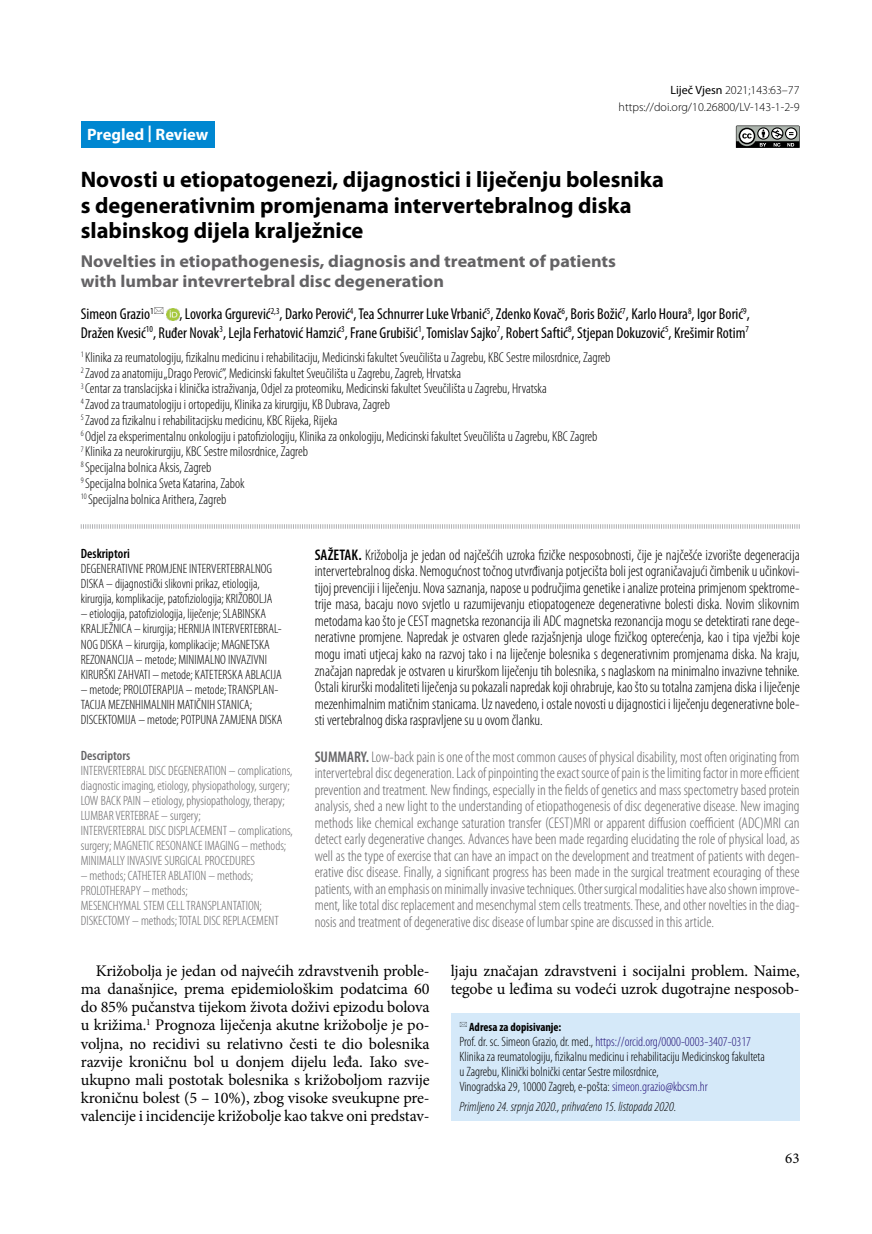
<style>
.page{position:relative;width:872px;height:1234px;background:#fff}
.page>*{position:absolute;margin:0;border:0;box-sizing:border-box;transform-origin:0 0}
.t1{font:700 22.5px/25.5px "Myriad Pro";color:#000}
.t2{font:700 17.25px/20.2px "Myriad Pro";color:#646365;scale:1.05 1}
.t3{font:700 16.5px "Myriad Pro";color:#fff}
.t4{font:16.2px/18.1px "Minion Pro";letter-spacing:-.01em;color:#000;text-align:justify}
.t5{font:condensed 15.75px/18.8px "Myriad Pro";color:#000;text-align:right}
.t6{font:300 condensed 15.45px/16.5px "Myriad Pro";color:#646365;text-align:justify}
.t7{font:300 condensed 15.45px/16.5px "Myriad Pro";color:#000;text-align:justify}
.t8{font:15px "Minion Pro";color:#000}
.t9{font:300 condensed 14.25px/15.8px "Myriad Pro";color:#000}
.t10{font:300 condensed 13.5px/15px "Myriad Pro";color:#000}
.t11{font:300 condensed 13.5px/15px "Myriad Pro";color:#646365}
.t12{font:italic 300 condensed 13.5px "Myriad Pro";color:#000}
.t13{font:600 condensed 13.5px "Myriad Pro";color:#000}
.t14{font:600 condensed 13.5px "Myriad Pro";color:#646365}
.t15{font:300 12px/16.5px "Myriad Pro";color:#000;text-align:right}
.t16{font:700 condensed 12px "Myriad Pro";color:#000}
.s1{font-weight:400}
.s2{font-weight:600}
.s3{color:#231177}
</style>
<div class="page">
<svg style="left:736px;top:125px;width:63px;height:23px"></svg>
<div style="left:451px;top:1013px;width:348px;height:107px;background:#d5e9f9"></div>
<div style="left:81px;top:121px;width:134px;height:27px;background:#0087d1"></div>
<svg style="left:80px;top:524px;width:720px;height:5px"></svg>
<svg style="left:166px;top:308px;width:13px;height:13px"></svg>
<p class="t3" style="left:87px;top:123px;width:123px">Pregled | Review</p>
<p class="t15" style="left:618px;top:82px;width:182px"><span class="s1">Liječ Vjesn</span> 2021;143:63–77 https://doi.org/10.26800/LV-143-1-2-9</p>
<h1 class="t1" style="left:81px;top:166px;width:584px">Novosti u etiopatogenezi, dijagnostici i liječenju bolesnika s degenerativnim promjenama intervertebralnog diska slabinskog dijela kralježnice</h1>
<p class="t2" style="left:81px;top:250px;width:511px">Novelties in etiopathogenesis, diagnosis and treatment of patients with lumbar intevrertebral disc degeneration</p>
<p class="t5" style="left:81px;top:304px;width:74px">Simeon Grazio<sup>1</sup></p>
<p class="t5" style="left:81px;top:304px;width:670px">, Lovorka Grgurević<sup>2,3</sup>, Darko Perović<sup>4</sup>, Tea Schnurrer Luke Vrbanić<sup>5</sup>, Zdenko Kovač<sup>6</sup>, Boris Božić<sup>7</sup>, Karlo Houra<sup>8</sup>, Igor Borić<sup>9</sup>,<br>Dražen Kvesić<sup>10</sup>, Ruđer Novak<sup>3</sup>, Lejla Ferhatović Hamzić<sup>3</sup>, Frane Grubišić<sup>1</sup>, Tomislav Sajko<sup>7</sup>, Robert Saftić<sup>8</sup>, Stjepan Dokuzović<sup>5</sup>, Krešimir Rotim<sup>7</sup></p>
<p class="t9" style="left:81px;top:349px;width:531px"><sup>1</sup> Klinika za reumatologiju, fizikalnu medicinu i rehabilitaciju, Medicinski fakultet Sveučilišta u Zagrebu, KBC Sestre milosrdnice, Zagreb <sup>2</sup> Zavod za anatomiju „Drago Perović”, Medicinski fakultet Sveučilišta u Zagrebu, Zagreb, Hrvatska<br><sup>3</sup> Centar za translacijska i klinička istraživanja, Odjel za proteomiku, Medicinski fakultet Sveučilišta u Zagrebu, Hrvatska<br><sup>4</sup> Zavod za traumatologiju i ortopediju, Klinika za kirurgiju, KB Dubrava, Zagreb<br><sup>5</sup> Zavod za fizikalnu i rehabilitacijsku medicinu, KBC Rijeka, Rijeka<br><sup>6</sup> Odjel za eksperimentalnu onkologiju i patofiziologiju, Klinika za onkologiju, Medicinski fakultet Sveučilišta u Zagrebu, KBC Zagreb<br><sup>7</sup> Klinika za neurokirurgiju, KBC Sestre milosrdnice, Zagreb<br><sup>8</sup> Specijalna bolnica Aksis, Zagreb<br><sup>9</sup> Specijalna bolnica Sveta Katarina, Zabok<br><sup>10</sup> Specijalna bolnica Arithera, Zagreb</p>
<p class="t13" style="left:81px;top:545px;width:50px">Deskriptori</p>
<p class="t10" style="left:81px;top:561px;width:193px">DEGENERATIVNE PROMJENE INTERVERTEBRALNOG<br>DISKA – dijagnostički slikovni prikaz, etiologija, kirurgija, komplikacije, patofiziologija; KRIŽOBOLJA</p>
<p class="t10" style="left:81px;top:606px;width:202px">– etiologija, patofiziologija, liječenje; SLABINSKA KRALJEŽNICA – kirurgija; HERNIJA INTERVERTEBRAL-NOG DISKA – kirurgija, komplikacije; MAGNETSKA REZONANCIJA – metode; MINIMALNO INVAZIVNI KIRURŠKI ZAHVATI – metode; KATETERSKA ABLACIJA</p>
<p class="t10" style="left:81px;top:681px;width:203px">– metode; PROLOTERAPIJA – metode; TRANSPLAN-<br>TACIJA MEZENHIMALNIH MATIČNIH STANICA;<br>DISCEKTOMIJA – metode; POTPUNA ZAMJENA DISKA</p>
<p class="t7" style="left:315px;top:546px;width:486px"><span class="s2">SAŽETAK.</span> Križobolja je jedan od najčešćih uzroka fizičke nesposobnosti, čije je najčešće izvorište degeneracija intervertebralnog diska. Nemogućnost točnog utvrđivanja potjecišta boli jest ograničavajući čimbenik u učinkovi&shy;tijoj prevenciji i liječenju. Nova saznanja, napose u područjima genetike i analize proteina primjenom spektrome&shy;trije masa, bacaju novo svjetlo u razumijevanju etiopatogeneze degenerativne bolesti diska. Novim slikovnim metodama kao što je CEST magnetska rezonancija ili ADC magnetska rezonancija mogu se detektirati rane dege&shy;nerativne promjene. Napredak je ostvaren glede razjašnjenja uloge fizičkog opterećenja, kao i tipa vježbi koje mogu imati utjecaj kako na razvoj tako i na liječenje bolesnika s degenerativnim promjenama diska. Na kraju, značajan napredak je ostvaren u kirurškom liječenju tih bolesnika, s naglaskom na minimalno invazivne tehnike.<br>Ostali kirurški modaliteti liječenja su pokazali napredak koji ohrabruje, kao što su totalna zamjena diska i liječenje mezenhimalnim matičnim stanicama. Uz navedeno, i ostale novosti u dijagnostici i liječenju degenerativne bole&shy;sti vertebralnog diska raspravljene su u ovom članku.</p>
<p class="t6" style="left:315px;top:748px;width:486px"><span class="s2">SUMMARY.</span> Low-back pain is one of the most common causes of physical disability, most often originating from intervertebral disc degeneration. Lack of pinpointing the exact source of pain is the limiting factor in more efficient prevention and treatment. New findings, especially in the fields of genetics and mass spectometry based protein analysis, shed a new light to the understanding of etiopathogenesis of disc degenerative disease. New imaging methods like chemical exchange saturation transfer (CEST)MRI or apparent diffusion coefficient (ADC)MRI can detect early degenerative changes. Advances have been made regarding elucidating the role of physical load, as well as the type of exercise that can have an impact on the development and treatment of patients with degen&shy;erative disc disease. Finally, a significant progress has been made in the surgical treatment ecouraging of these patients, with an emphasis on minimally invasive techniques. Other surgical modalities have also shown improve&shy;ment, like total disc replacement and mesenchymal stem cells treatments. These, and other novelties in the diag&shy;nosis and treatment of degenerative disc disease of lumbar spine are discussed in this article.</p>
<p class="t4" style="left:81px;top:961px;width:350px;text-indent:15px">Križobolja je jedan od najvećih zdravstvenih proble&shy;ma današnjice, prema epidemiološkim podatcima 60 do 85% pučanstva tijekom života doživi epizodu bolova u križima.<sup>1</sup> Prognoza liječenja akutne križobolje je po&shy;voljna, no recidivi su relativno česti te dio bolesnika razvije kroničnu bol u donjem dijelu leđa. Iako sve&shy;ukupno mali postotak bolesnika s križoboljom razvije kroničnu bolest (5 – 10%), zbog visoke sveukupne pre&shy;valencije i incidencije križobolje kao takve oni predstav-</p>
<p class="t4" style="left:451px;top:961px;width:350px">ljaju značajan zdravstveni i socijalni problem. Naime, tegobe u leđima su vodeći uzrok dugotrajne nesposob-</p>
<p class="t14" style="left:81px;top:747px;width:51px">Descriptors</p>
<p class="t11" style="left:81px;top:763px;width:213px">INTERVERTEBRAL DISC DEGENERATION – complications, diagnostic imaging, etiology, physiopathology, surgery; LOW BACK PAIN – etiology, physiopathology, therapy; LUMBAR VERTEBRAE – surgery;<br>INTERVERTEBRAL DISC DISPLACEMENT – complications, surgery; MAGNETIC RESONANCE IMAGING – methods; MINIMALLY INVASIVE SURGICAL PROCEDURES</p>
<p class="t11" style="left:81px;top:868px;width:199px">– methods; CATHETER ABLATION – methods; PROLOTHERAPY – methods;<br>MESENCHYMAL STEM CELL TRANSPLANTATION; DISKECTOMY – methods; TOTAL DISC REPLACEMENT</p>
<p class="t16" style="left:469px;top:1019px;width:94px">Adresa za dopisivanje:</p>
<p class="t10" style="left:459px;top:1033px;width:307px">Prof. dr. sc. Simeon Grazio, dr. med., <span class="s3">https://orcid.org/0000-0003-3407-0317<br></span>Klinika za reumatologiju, fizikalnu medicinu i rehabilitaciju Medicinskog fakulteta u Zagrebu, Klinički bolnički centar Sestre milosrdnice,<br>Vinogradska 29, 10000 Zagreb, e-pošta: <span class="s3">simeon.grazio@kbcsm.hr</span></p>
<p class="t12" style="left:459px;top:1097px;width:218px">Primljeno 24. srpnja 2020., prihvaćeno 15. listopada 2020.</p>
<p class="t8" style="left:785px;top:1147px;width:16px">63</p>
</div>
